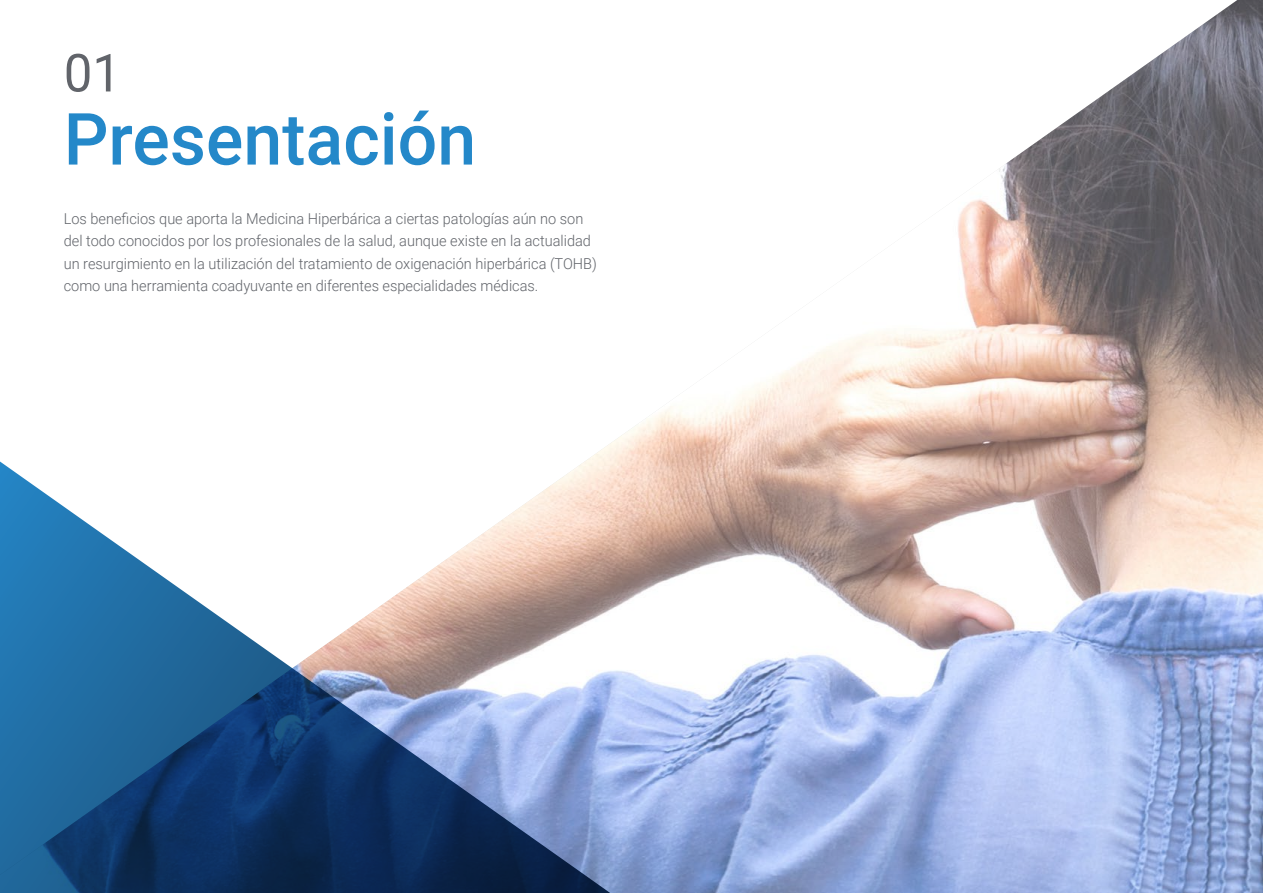
<style>
.page{position:relative;width:1263px;height:893px;background:#fff}
.page>*{position:absolute;margin:0;border:0;box-sizing:border-box;transform-origin:0 0}
.t1{font:500 72px "Roboto";color:#2488c9}
.t2{font:52.5px "Roboto";color:#61646a}
.t3{font:300 15px/22.5px "Roboto";color:#61646a}
</style>
<div class="page">
<img style="left:607px;top:0;width:656px;height:893px">
<svg style="left:0;top:446px;width:640px;height:447px"></svg>
<h2 class="t2" style="left:64px;top:36px;width:59px">01</h2>
<h1 class="t1" style="left:64px;top:89px;width:414px">Presentación</h1>
<p class="t3" style="left:64px;top:207px;width:535px">Los beneficios que aporta la Medicina Hiperbárica a ciertas patologías aún no son del todo conocidos por los profesionales de la salud, aunque existe en la actualidad un resurgimiento en la utilización del tratamiento de oxigenación hiperbárica (TOHB) como una herramienta coadyuvante en diferentes especialidades médicas.</p>
</div>
